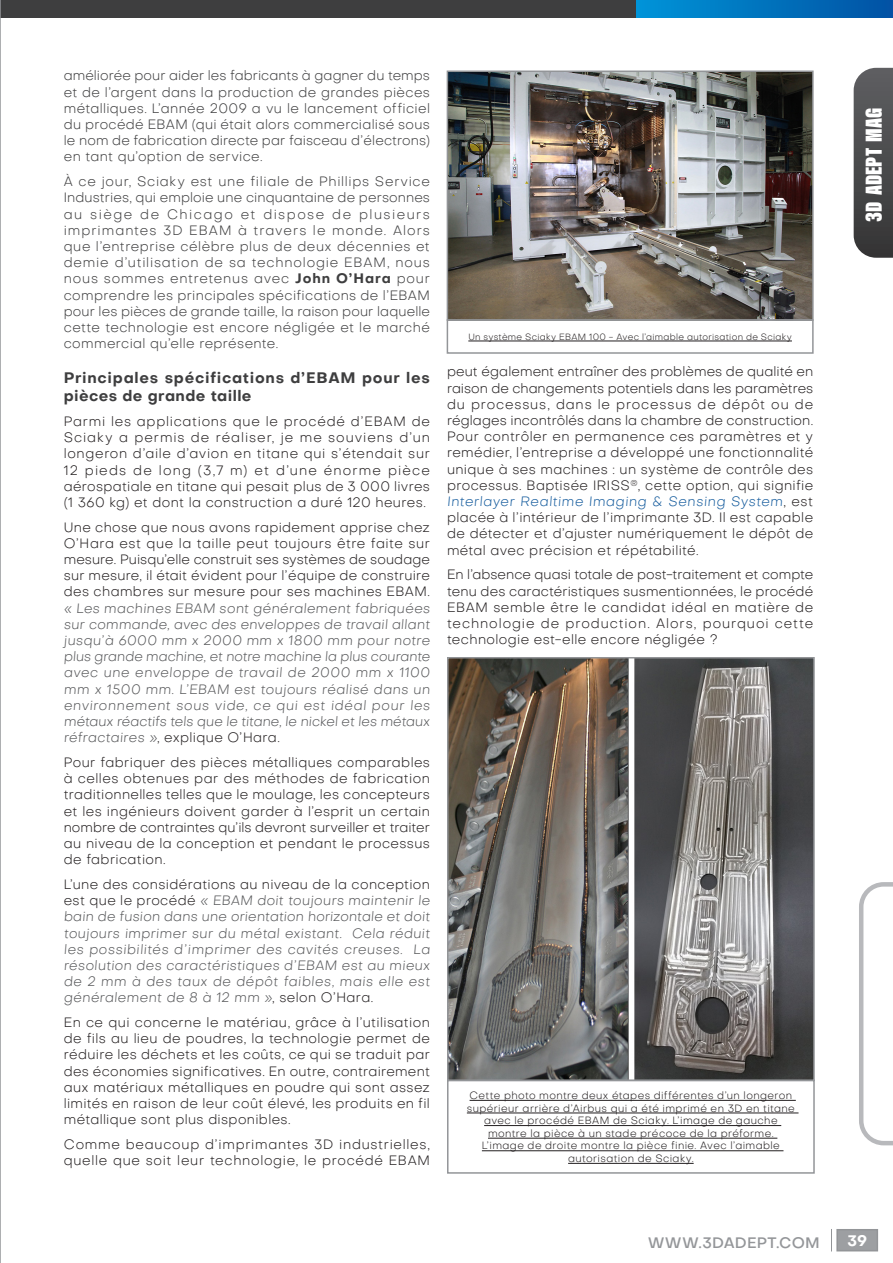
<style>
.page{position:relative;width:893px;height:1263px;background:#fff}
.page>*{position:absolute;margin:0;border:0;box-sizing:border-box;transform-origin:0 0}
.t1{font:24px "Acumin Variable Concept";letter-spacing:-.22em;color:#fff}
.style_ymar_de_paragr{font:700 15px/18px "Objective";letter-spacing:.045em;color:#3e3e3f}
.t2{font:500 15px "Objective";letter-spacing:.01em;color:#949699}
.t3{font:700 15px "Objective";color:#fff}
.style_ymar_de_paragr-2{font:300 13.5px/16.2px "Objective";letter-spacing:.03em;color:#231f20;text-align:justify}
.style_ymar_de_paragr-3{font:italic 300 13.5px/16.2px "Objective";letter-spacing:.01em;color:#57585a;text-align:justify}
.style_ymar_de_paragr-4{font:300 13.5px/16.2px "Objective";letter-spacing:.025em;color:#3e3e3f;text-align:justify}
.style_ymar_de_paragr-5{font:300 13.5px/16.2px "Objective";letter-spacing:.05em;color:#231f20}
.style_ymar_de_paragr-6{font:300 10.5px/12.6px "Objective";letter-spacing:.035em;color:#231f20;text-align:center}
.style_ymar_de_paragr-7{font:300 9px "Objective";letter-spacing:.03em;color:#231f20}
.s1{font-weight:700}
.s2{font-style:normal;color:#231f20}
.s3{font-style:italic;color:#175d9e}
</style>
<div class="page">
<div style="left:837px;top:1230px;width:40px;height:21px;background:#9d9fa2"></div>
<div style="left:836px;top:1229px;width:42px;height:22px;border:2px solid #939598"></div>
<svg style="left:831px;top:1229px;width:1px;height:22px"></svg>
<img style="left:450px;top:74px;width:361px;height:244px">
<div style="left:447px;top:71px;width:367px;height:250px;border:2px solid #939598"></div>
<hr style="left:468px;top:341px;width:324px;height:1px;background:#231f20">
<div style="left:447px;top:319px;width:367px;height:35px;border:2px solid #939598"></div>
<img style="left:450px;top:660px;width:362px;height:418px">
<div style="left:447px;top:657px;width:368px;height:424px;border:2px solid #939598"></div>
<hr style="left:470px;top:1100px;width:326px;height:1px;background:#231f20">
<hr style="left:467px;top:1113px;width:331px;height:1px;background:#231f20">
<hr style="left:484px;top:1125px;width:297px;height:1px;background:#231f20">
<hr style="left:488px;top:1138px;width:289px;height:1px;background:#231f20">
<hr style="left:482px;top:1150px;width:301px;height:1px;background:#231f20">
<hr style="left:568px;top:1163px;width:126px;height:1px;background:#231f20">
<div style="left:447px;top:1080px;width:368px;height:94px;border:2px solid #939598"></div>
<svg style="left:854px;top:68px;width:39px;height:190px;background:#4e4f50"></svg>
<svg style="left:859px;top:882px;width:34px;height:263px"></svg>
<div style="left:635px;top:0;width:258px;height:17px;background:linear-gradient(to right,#0095d8,#0152a3)"></div>
<div style="left:0;top:0;width:635px;height:17px;background:#3e3e3f"></div>
<hr style="left:0;top:0;width:1px;height:1263px;background:#939598">
<p class="style_ymar_de_paragr-4" style="left:64px;top:68px;width:368px">améliorée pour aider les fabricants à gagner du temps et de l’argent dans la production de grandes pièces métalliques. L’année 2009 a vu le lancement officiel du procédé EBAM (qui était alors commercialisé sous le nom de fabrication directe par faisceau d’électrons) en tant qu’option de service.</p>
<p class="style_ymar_de_paragr-4" style="left:64px;top:173px;width:368px">À ce jour, Sciaky est une filiale de Phillips Service Industries, qui emploie une cinquantaine de personnes au siège de Chicago et dispose de plusieurs imprimantes 3D EBAM à travers le monde. Alors que l’entreprise célèbre plus de deux décennies et demie d’utilisation de sa technologie EBAM, nous nous sommes entretenus avec <span class="s1">John O’Hara</span> pour comprendre les principales spécifications de l’EBAM pour les pièces de grande taille, la raison pour laquelle cette technologie est encore négligée et le marché commercial qu’elle représente.</p>
<p class="style_ymar_de_paragr" style="left:64px;top:369px;width:368px">Principales spécifications d’EBAM pour les pièces de grande taille</p>
<p class="style_ymar_de_paragr-2" style="left:64px;top:413px;width:368px">Parmi les applications que le procédé d’EBAM de Sciaky a permis de réaliser, je me souviens d’un longeron d’aile d’avion en titane qui s’étendait sur 12 pieds de long (3,7 m) et d’une énorme pièce aérospatiale en titane qui pesait plus de 3 000 livres (1 360 kg) et dont la construction a duré 120 heures.</p>
<p class="style_ymar_de_paragr-3" style="left:64px;top:519px;width:368px"><span class="s2">Une chose que nous avons rapidement apprise chez O’Hara est que la taille peut toujours être faite sur mesure. Puisqu’elle construit ses systèmes de soudage sur mesure, il était évident pour l’équipe de construire des chambres sur mesure pour ses machines EBAM. </span>« Les machines EBAM sont généralement fabriquées sur commande, avec des enveloppes de travail allant jusqu’à 6000 mm x 2000 mm x 1800 mm pour notre plus grande machine, et notre machine la plus courante avec une enveloppe de travail de 2000 mm x 1100 mm x 1500 mm. L’EBAM est toujours réalisé dans un environnement sous vide, ce qui est idéal pour les métaux réactifs tels que le titane, le nickel et les métaux réfractaires »<span class="s2">, explique O’Hara.</span></p>
<p class="style_ymar_de_paragr-2" style="left:64px;top:754px;width:368px">Pour fabriquer des pièces métalliques comparables à celles obtenues par des méthodes de fabrication traditionnelles telles que le moulage, les concepteurs et les ingénieurs doivent garder à l’esprit un certain nombre de contraintes qu’ils devront surveiller et traiter au niveau de la conception et pendant le processus de fabrication.</p>
<p class="style_ymar_de_paragr-3" style="left:64px;top:876px;width:368px"><span class="s2">L’une des considérations au niveau de la conception est que le procédé</span> « EBAM doit toujours maintenir le bain de fusion dans une orientation horizontale et doit toujours imprimer sur du métal existant. Cela réduit les possibilités d’imprimer des cavités creuses. La résolution des caractéristiques d’EBAM est au mieux de 2 mm à des taux de dépôt faibles, mais elle est généralement de 8 à 12 mm »<span class="s2">, selon O’Hara.</span></p>
<p class="style_ymar_de_paragr-2" style="left:64px;top:1014px;width:368px">En ce qui concerne le matériau, grâce à l’utilisation de fils au lieu de poudres, la technologie permet de réduire les déchets et les coûts, ce qui se traduit par des économies significatives. En outre, contrairement aux matériaux métalliques en poudre qui sont assez limités en raison de leur coût élevé, les produits en fil métallique sont plus disponibles.</p>
<p class="style_ymar_de_paragr-5" style="left:64px;top:1136px;width:368px">Comme beaucoup d’imprimantes 3D industrielles, quelle que soit leur technologie, le procédé EBAM</p>
<p class="style_ymar_de_paragr-7" style="left:468px;top:331px;width:325px">Un système Sciaky EBAM 100 - Avec l’aimable autorisation de Sciaky</p>
<p class="style_ymar_de_paragr-2" style="left:447px;top:364px;width:368px">peut également entraîner des problèmes de qualité en raison de changements potentiels dans les paramètres du processus, dans le processus de dépôt ou de réglages incontrôlés dans la chambre de construction.<br>Pour contrôler en permanence ces paramètres et y remédier, l’entreprise a développé une fonctionnalité unique à ses machines : un système de contrôle des processus. Baptisée IRISS<sup>®</sup>, cette option, qui signifie <span class="s3">Interlayer Realtime Imaging &amp; Sensing System</span>, est placée à l’intérieur de l’imprimante 3D. Il est capable de détecter et d’ajuster numériquement le dépôt de métal avec précision et répétabilité.</p>
<p class="style_ymar_de_paragr-2" style="left:447px;top:566px;width:368px">En l’absence quasi totale de post-traitement et compte tenu des caractéristiques susmentionnées, le procédé EBAM semble être le candidat idéal en matière de technologie de production. Alors, pourquoi cette technologie est-elle encore négligée ?</p>
<p class="style_ymar_de_paragr-6" style="left:467px;top:1089px;width:330px">Cette photo montre deux étapes différentes d’un longeron supérieur arrière d’Airbus qui a été imprimé en 3D en titane avec le procédé EBAM de Sciaky. L’image de gauche montre la pièce à un stade précoce de la préforme.<br>L’image de droite montre la pièce finie. Avec l’aimable autorisation de Sciaky.</p>
<p class="t1" style="left:857px;top:222px;width:122px;rotate:-90deg">3DADEPTMAG</p>
<p class="t2" style="left:648px;top:1232px;width:174px">WWW.3DADEPT.COM</p>
<p class="t3" style="left:847px;top:1230px;width:21px">39</p>
</div>
